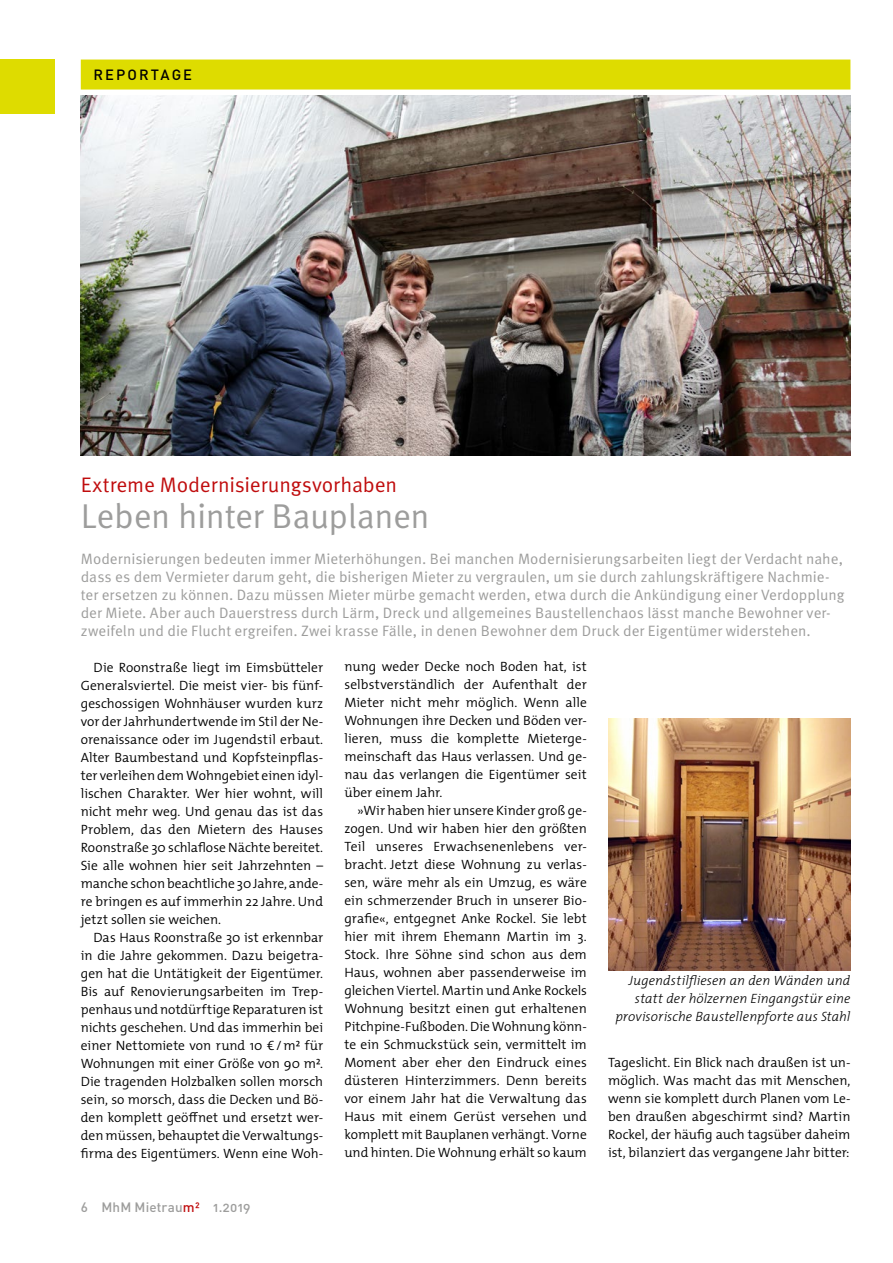
<style>
.page{position:relative;width:893px;height:1263px;background:#fff}
.page>*{position:absolute;margin:0;border:0;box-sizing:border-box;transform-origin:0 0}
.t1{font:34.5px "Meta Pro";letter-spacing:-.01em;color:#9d9d9c}
.t2{font:21px "Meta Pro";letter-spacing:-.005em;color:#c00d0e}
.t3{font:15px/18px "Meta Pro";color:#9d9d9c}
.t4{font:500 14.7px "DIN Pro";letter-spacing:.14em;color:#000}
.t5{font:300 13.5px/18px "The Mix";color:#000;text-align:justify}
.t6{font:italic 300 13.5px/18px "The Mix";letter-spacing:.005em;color:#000;text-align:right}
.t7{font:500 13.5px "DIN Pro";letter-spacing:.01em;color:#9d9d9c}
.s1{color:#c00d0e}
</style>
<div class="page">
<div style="left:81px;top:60px;width:769px;height:30px;background:#dedc00"></div>
<div style="left:0;top:60px;width:54px;height:54px;background:#dedc00"></div>
<img style="left:81px;top:96px;width:769px;height:360px">
<img style="left:608px;top:718px;width:242px;height:252px">
<p class="t4" style="left:94px;top:65px;width:100px">REPORTAGE</p>
<h2 class="t2" style="left:81px;top:471px;width:318px">Extreme Modernisierungsvorhaben</h2>
<h1 class="t1" style="left:81px;top:494px;width:350px">Leben hinter Bauplanen</h1>
<p class="t3" style="left:81px;top:550px;width:765px">Modernisierungen bedeuten immer Mieterhöhungen. Bei manchen Modernisierungsarbeiten liegt der Verdacht nahe, dass es dem Vermieter darum geht, die bisherigen Mieter zu vergraulen, um sie durch zahlungskräftigere Nachmie&shy;ter ersetzen zu können. Dazu müssen Mieter mürbe gemacht werden, etwa durch die Ankündigung einer Verdopplung der Miete. Aber auch Dauerstress durch Lärm, Dreck und allgemeines Baustellenchaos lässt manche Bewohner ver&shy;zweifeln und die Flucht ergreifen. Zwei krasse Fälle, in denen Bewohner dem Druck der Eigentümer widerstehen.</p>
<p class="t5" style="left:81px;top:658px;width:244px;text-indent:13px">Die Roonstraße liegt im Eimsbütteler Generalsviertel. Die meist vier- bis fünf&shy;geschossigen Wohnhäuser wurden kurz vor der Jahrhundertwende im Stil der Ne&shy;orenaissance oder im Jugendstil erbaut.<br>Alter Baumbestand und Kopfsteinpflas&shy;ter verleihen dem Wohngebiet einen idyl&shy;lischen Charakter. Wer hier wohnt, will nicht mehr weg. Und genau das ist das Problem, das den Mietern des Hauses Roonstraße 30 schlaflose Nächte bereitet.<br>Sie alle wohnen hier seit Jahrzehnten – manche schon beachtliche 30 Jahre, ande&shy;re bringen es auf immerhin 22 Jahre. Und jetzt sollen sie weichen.</p>
<p class="t5" style="left:81px;top:927px;width:244px;text-indent:13px">Das Haus Roonstraße 30 ist erkennbar in die Jahre gekommen. Dazu beigetra&shy;gen hat die Untätigkeit der Eigentümer.<br>Bis auf Renovierungsarbeiten im Trep&shy;penhaus und notdürftige Reparaturen ist nichts geschehen. Und das immerhin bei einer Nettomiete von rund 10 €/m² für Wohnungen mit einer Größe von 90 m².<br>Die tragenden Holzbalken sollen morsch sein, so morsch, dass die Decken und Bö&shy;den komplett geöffnet und ersetzt wer&shy;den müssen, behauptet die Verwaltungs&shy;firma des Eigentümers. Wenn eine Woh-</p>
<p class="t5" style="left:344px;top:657px;width:244px">nung weder Decke noch Boden hat, ist selbstverständlich der Aufenthalt der Mieter nicht mehr möglich. Wenn alle Wohnungen ihre Decken und Böden ver&shy;lieren, muss die komplette Mieterge&shy;meinschaft das Haus verlassen. Und ge&shy;nau das verlangen die Eigentümer seit über einem Jahr.</p>
<p class="t5" style="left:344px;top:801px;width:244px;text-indent:13px">»Wir haben hier unsere Kinder groß ge&shy;zogen. Und wir haben hier den größten Teil unseres Erwachsenenlebens ver&shy;bracht. Jetzt diese Wohnung zu verlas&shy;sen, wäre mehr als ein Umzug, es wäre ein schmerzender Bruch in unserer Bio&shy;grafie«, entgegnet Anke Rockel. Sie lebt hier mit ihrem Ehemann Martin im 3.<br>Stock. Ihre Söhne sind schon aus dem Haus, wohnen aber passenderweise im gleichen Viertel. Martin und Anke Rockels Wohnung besitzt einen gut erhaltenen Pitchpine-Fußboden. Die Wohnung könn&shy;te ein Schmuckstück sein, vermittelt im Moment aber eher den Eindruck eines düsteren Hinterzimmers. Denn bereits vor einem Jahr hat die Verwaltung das Haus mit einem Gerüst versehen und komplett mit Bauplanen verhängt. Vorne und hinten. Die Wohnung erhält so kaum</p>
<p class="t6" style="left:615px;top:971px;width:237px">Jugendstilfliesen an den Wänden und statt der hölzernen Eingangstür eine provisorische Baustellenpforte aus Stahl</p>
<p class="t5" style="left:608px;top:1053px;width:244px">Tageslicht. Ein Blick nach draußen ist un&shy;möglich. Was macht das mit Menschen, wenn sie komplett durch Planen vom Le&shy;ben draußen abgeschirmt sind? Martin Rockel, der häufig auch tagsüber daheim ist, bilanziert das vergangene Jahr bitter:</p>
<p class="t7" style="left:81px;top:1197px;width:171px">6 MhM Mietrau<span class="s1">m²</span> 1.2019</p>
</div>
